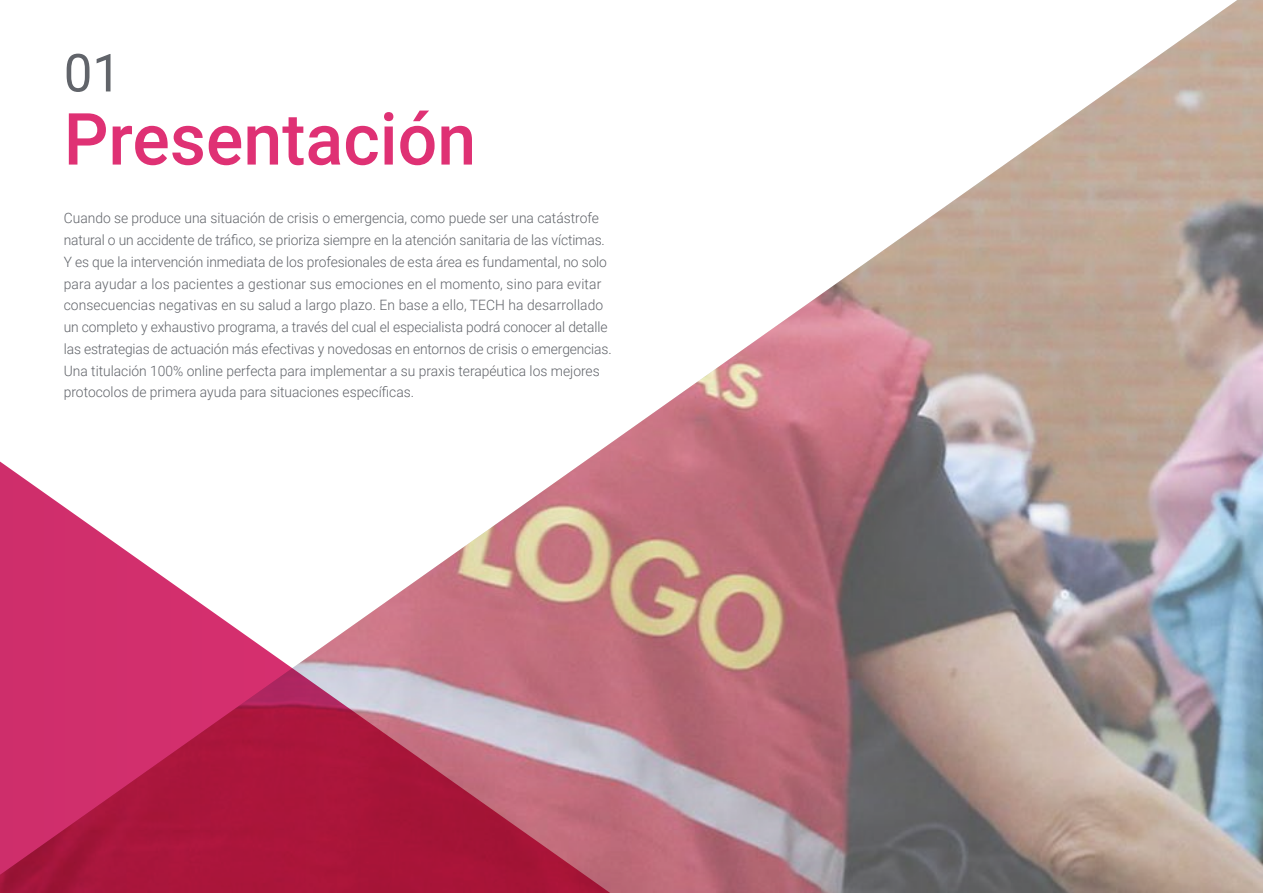
<style>
.page{position:relative;width:1263px;height:893px;background:#fff}
.page>*{position:absolute;margin:0;border:0;box-sizing:border-box;transform-origin:0 0}
.t1{font:500 72px "Roboto";color:#df3174}
.t2{font:52.5px "Roboto";color:#61646a}
.t3{font:300 14.25px/21.8px "Roboto";letter-spacing:-.01em;color:#61646a}
</style>
<div class="page">
<img style="left:606px;top:0;width:657px;height:893px">
<svg style="left:0;top:446px;width:640px;height:447px"></svg>
<h2 class="t2" style="left:64px;top:36px;width:59px">01</h2>
<h1 class="t1" style="left:64px;top:89px;width:414px">Presentación</h1>
<p class="t3" style="left:64px;top:207px;width:549px">Cuando se produce una situación de crisis o emergencia, como puede ser una catástrofe natural o un accidente de tráfico, se prioriza siempre en la atención sanitaria de las víctimas.<br>Y es que la intervención inmediata de los profesionales de esta área es fundamental, no solo para ayudar a los pacientes a gestionar sus emociones en el momento, sino para evitar consecuencias negativas en su salud a largo plazo. En base a ello, TECH ha desarrollado un completo y exhaustivo programa, a través del cual el especialista podrá conocer al detalle las estrategias de actuación más efectivas y novedosas en entornos de crisis o emergencias.<br>Una titulación 100% online perfecta para implementar a su praxis terapéutica los mejores protocolos de primera ayuda para situaciones específicas.</p>
</div>
